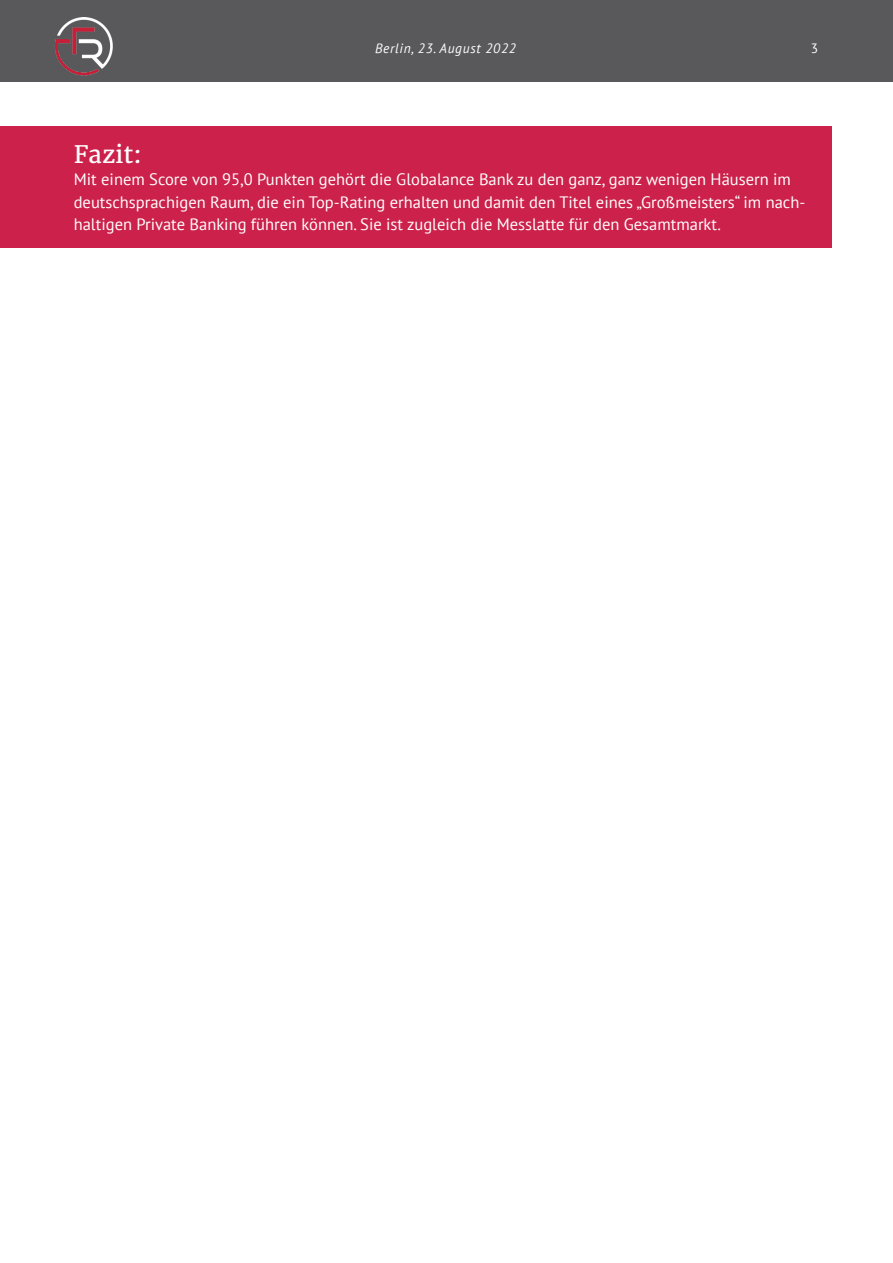
<style>
.page{position:relative;width:893px;height:1263px;background:#fff}
.page>*{position:absolute;margin:0;border:0;box-sizing:border-box;transform-origin:0 0}
.t1{font:24px "Merriweather";color:#fff}
.t2{font:16.5px/22.5px "PT Sans";color:#fff}
.t3{font:italic 13.5px "PT Sans";letter-spacing:.05em;color:#fff}
.t4{font:13.5px "PT Sans";color:#fff}
</style>
<div class="page">
<div style="left:0;top:0;width:893px;height:82px;background:#59595c"></div>
<div style="left:0;top:126px;width:832px;height:56px;background:#cc214a"></div>
<div style="left:0;top:156px;width:832px;height:92px;background:#cc214a"></div>
<img style="left:55px;top:18px;width:58px;height:58px">
<p class="t3" style="left:375px;top:40px;width:142px">Berlin, 23. August 2022</p>
<p class="t4" style="left:811px;top:39px;width:9px">3</p>
<h1 class="t1" style="left:74px;top:139px;width:69px">Fazit:</h1>
<p class="t2" style="left:74px;top:168px;width:733px">Mit einem Score von 95,0 Punkten gehört die Globalance Bank zu den ganz, ganz wenigen Häusern im deutschsprachigen Raum, die ein Top-Rating erhalten und damit den Titel eines „Großmeisters“ im nach&shy;haltigen Private Banking führen können. Sie ist zugleich die Messlatte für den Gesamtmarkt.</p>
</div>
